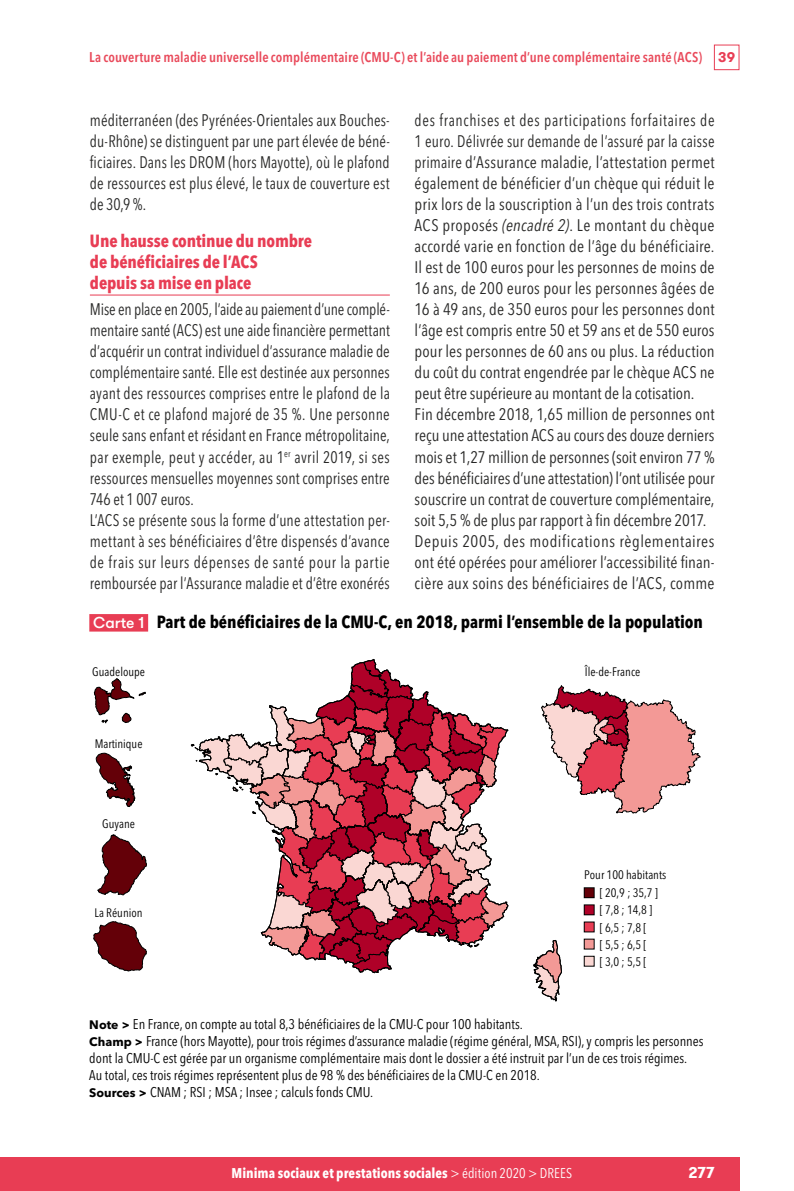
<style>
.page{position:relative;width:794px;height:1191px;background:#fff}
.page>*{position:absolute;margin:0;border:0;box-sizing:border-box;transform-origin:0 0}
.HT_titre{font:700 condensed 17.5px "Avenir Next LT Pro";color:#000}
.Titre_2__Inter{font:700 condensed 17.5px/21px "Avenir Next LT Pro";letter-spacing:-.005em;color:#e83d54}
.Texte{font:condensed 16.62px/21px "Avenir Next LT Pro";letter-spacing:.01em;color:#272726;text-align:justify;scale:.93 1}
.Texte-2{font:condensed 16.62px/21px "Avenir Next LT Pro";letter-spacing:.01em;color:#272726;text-align:justify}
.t1{font:700 15.75px "GT Walsheim";color:#fff}
.HT_notes_champ_lectu{font:condensed 14px/16.8px "Avenir Next LT Pro";color:#000}
.t2{font:600 condensed 14px "Avenir Next LT Pro";letter-spacing:.005em;color:#e94a5b}
.t3{font:700 condensed 14px "Avenir Next LT Pro";letter-spacing:.005em;color:#fff}
.t4{font:condensed 12.25px/17.3px "Avenir Next LT Pro";color:#000;text-align:center}
.s1{font-family:"GT Walsheim Pro Trial";font-weight:700;font-stretch:normal;color:#e83d54}
.s2{font-style:italic}
.s3{font-family:"GT Walsheim";font-weight:500;font-stretch:normal;font-size:15.75px;color:#fff}
.s4{font-weight:700;font-stretch:normal;font-size:12.25px}
.s5{font-weight:400}
</style>
<div class="page">
<div style="left:714px;top:45px;width:25px;height:25px;border:1px solid #e83d54"></div>
<div style="left:0;top:1157px;width:739px;height:34px;background:#e83d54"></div>
<div style="left:89px;top:614px;width:59px;height:17px;background:#e83d54"></div>
<div style="left:584px;top:887px;width:10px;height:10px;background:#640008"></div>
<div style="left:584px;top:887px;width:10px;height:10px;border:1px solid #000"></div>
<div style="left:584px;top:905px;width:10px;height:9px;background:#af0128"></div>
<div style="left:584px;top:904px;width:10px;height:11px;border:1px solid #000"></div>
<div style="left:584px;top:922px;width:10px;height:10px;background:#e83d54"></div>
<div style="left:584px;top:922px;width:10px;height:10px;border:1px solid #000"></div>
<div style="left:584px;top:939px;width:10px;height:10px;background:#f39996"></div>
<div style="left:584px;top:956px;width:10px;height:10px;background:#fad7d3"></div>
<div style="left:584px;top:956px;width:10px;height:10px;border:1px solid #000"></div>
<svg style="left:541px;top:685px;width:159px;height:128px"></svg>
<svg style="left:94px;top:678px;width:52px;height:45px"></svg>
<svg style="left:96px;top:753px;width:39px;height:54px"></svg>
<svg style="left:98px;top:834px;width:49px;height:61px"></svg>
<svg style="left:93px;top:921px;width:54px;height:50px"></svg>
<svg style="left:190px;top:659px;width:319px;height:314px"></svg>
<svg style="left:533px;top:940px;width:29px;height:62px"></svg>
<hr style="left:90px;top:295px;width:300px;height:1px;background:#e83d54">
<p class="t2" style="left:89px;top:49px;width:647px">La couverture maladie universelle complémentaire (CMU-C) et l’aide au paiement d’une complémentaire santé (ACS) <span class="s1">39</span></p>
<p class="Texte" style="left:90px;top:110px;width:324px">méditerranéen (des Pyrénées-Orientales aux Bouches&shy;du-Rhône) se distinguent par une part élevée de béné&shy;ficiaires. Dans les DROM (hors Mayotte), où le plafond de ressources est plus élevé, le taux de couverture est de 30,9 %.</p>
<p class="Titre_2__Inter" style="left:90px;top:230px;width:224px">Une hausse continue du nombre de bénéficiaires de l’ACS<br>depuis sa mise en place</p>
<p class="Texte" style="left:90px;top:299px;width:324px">Mise en place en 2005, l’aide au paiement d’une complé&shy;mentaire santé (ACS) est une aide financière permettant d’acquérir un contrat individuel d’assurance maladie de complémentaire santé. Elle est destinée aux personnes ayant des ressources comprises entre le plafond de la CMU-C et ce plafond majoré de 35 %. Une personne seule sans enfant et résidant en France métropolitaine, par exemple, peut y accéder, au 1<sup>er</sup> avril 2019, si ses ressources mensuelles moyennes sont comprises entre 746 et 1 007 euros.</p>
<p class="Texte" style="left:90px;top:509px;width:324px">L’ACS se présente sous la forme d’une attestation per&shy;mettant à ses bénéficiaires d’être dispensés d’avance de frais sur leurs dépenses de santé pour la partie remboursée par l’Assurance maladie et d’être exonérés</p>
<p class="Texte" style="left:415px;top:110px;width:324px;text-align:left">des franchises et des participations forfaitaires de 1 euro. Délivrée sur demande de l’assuré par la caisse primaire d’Assurance maladie, l’attestation permet également de bénéficier d’un chèque qui réduit le prix lors de la souscription à l’un des trois contrats ACS proposés <span class="s2">(encadré 2)</span>. Le montant du chèque accordé varie en fonction de l’âge du bénéficiaire.<br>Il est de 100 euros pour les personnes de moins de 16 ans, de 200 euros pour les personnes âgées de 16 à 49 ans, de 350 euros pour les personnes dont l’âge est compris entre 50 et 59 ans et de 550 euros pour les personnes de 60 ans ou plus. La réduction du coût du contrat engendrée par le chèque ACS ne peut être supérieure au montant de la cotisation.</p>
<p class="Texte-2" style="left:415px;top:404px;width:301px">Fin décembre 2018, 1,65 million de personnes ont reçu une attestation ACS au cours des douze derniers mois et 1,27 million de personnes (soit environ 77 % des bénéficiaires d’une attestation) l’ont utilisée pour souscrire un contrat de couverture complémentaire, soit 5,5 % de plus par rapport à fin décembre 2017.</p>
<p class="Texte-2" style="left:415px;top:530px;width:301px">Depuis 2005, des modifications règlementaires ont été opérées pour améliorer l’accessibilité finan&shy;cière aux soins des bénéficiaires de l’ACS, comme</p>
<p class="HT_titre" style="left:93px;top:611px;width:611px"><span class="s3">Carte 1</span> Part de bénéficiaires de la CMU-C, en 2018, parmi l’ensemble de la population</p>
<p class="t4" style="left:92px;top:662px;width:54px">Guadeloupe</p>
<p class="t4" style="left:585px;top:662px;width:57px">Île-de-France</p>
<p class="t4" style="left:95px;top:735px;width:49px">Martinique</p>
<p class="t4" style="left:102px;top:815px;width:34px">Guyane</p>
<p class="t4" style="left:95px;top:904px;width:49px">La Réunion</p>
<p class="t4" style="left:584px;top:866px;width:84px">Pour 100 habitants [ 20,9 ; 35,7 ]<br>[ 7,8 ; 14,8 ]<br>[ 6,5 ; 7,8 [<br>[ 5,5 ; 6,5 [<br>[ 3,0 ; 5,5 [</p>
<p class="HT_notes_champ_lectu" style="left:89px;top:1016px;width:433px"><span class="s4">Note &gt;</span> En France, on compte au total 8,3 bénéficiaires de la CMU-C pour 100 habitants.</p>
<p class="HT_notes_champ_lectu" style="left:89px;top:1033px;width:615px"><span class="s4">Champ &gt;</span> France (hors Mayotte), pour trois régimes d’assurance maladie (régime général, MSA, RSI), y compris les personnes dont la CMU-C est gérée par un organisme complémentaire mais dont le dossier a été instruit par l’un de ces trois régimes.<br>Au total, ces trois régimes représentent plus de 98 % des bénéficiaires de la CMU-C en 2018.</p>
<p class="HT_notes_champ_lectu" style="left:89px;top:1083px;width:284px"><span class="s4">Sources &gt;</span> CNAM ; RSI ; MSA ; Insee ; calculs fonds CMU.</p>
<p class="t3" style="left:231px;top:1165px;width:342px">Minima sociaux et prestations sociales <span class="s5">&gt; édition 2020 &gt; DREES</span></p>
<p class="t1" style="left:688px;top:1162px;width:27px">277</p>
</div>
